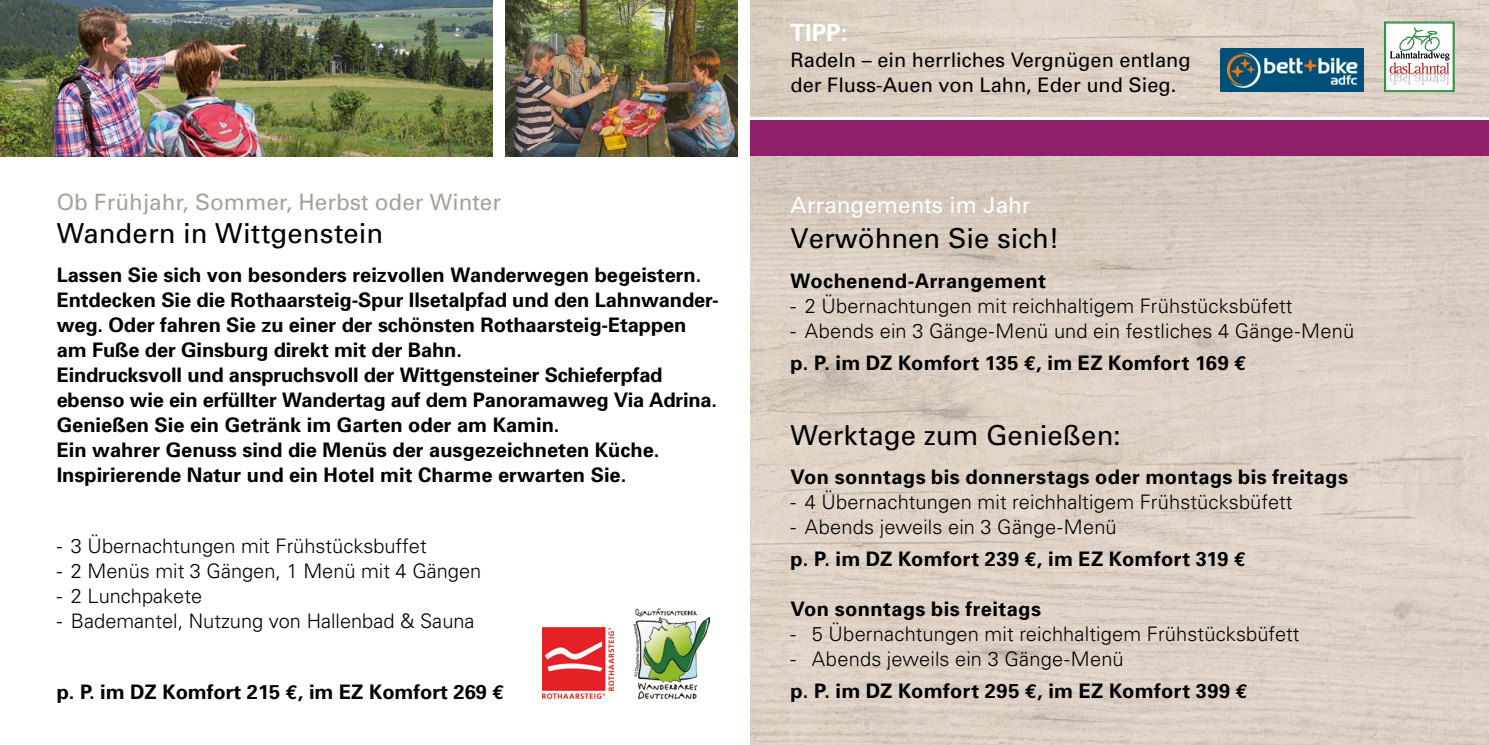
<style>
.page{position:relative;width:1489px;height:745px;background:#fff}
.page>*{position:absolute;margin:0;border:0;box-sizing:border-box;transform-origin:0 0}
.t1{font:27.5px "Univers";color:#000}
.t2{font:700 23.75px "Univers";color:#fff}
.t3{font:22.5px "Univers";color:#a8a198}
.t4{font:22.5px "Univers";color:#fff}
.t5{font:700 20px/25px "Univers";color:#000}
.t6{font:300 20px/32px "Univers";letter-spacing:.005em;color:#000}
.t7{font:700 20px/32px "Univers";letter-spacing:.02em;color:#000}
.t8{font:20px/25px "Univers";color:#000}
.t9{font:700 20px "Univers";letter-spacing:.025em;color:#000}
.s1{font-family:"Euro Mono"}
.s2{font-weight:700}
.s3{font-family:"Euro Mono";font-weight:700}
.s4{font-weight:300}
</style>
<div class="page">
<img style="left:1488px;top:280px;width:1px;height:464px">
<img style="left:750px;top:156px;width:738px;height:588px">
<hr style="left:1488px;top:225px;width:1px;height:50px;background:#8f1f69">
<img style="left:0;top:0;width:492px;height:156px">
<img style="left:505px;top:0;width:232px;height:156px">
<img style="left:750px;top:0;width:738px;height:116px">
<div style="left:750px;top:120px;width:738px;height:36px;background:#8f1f69"></div>
<img style="left:633px;top:608px;width:76px;height:90px">
<img style="left:542px;top:627px;width:71px;height:71px">
<img style="left:1220px;top:49px;width:143px;height:42px">
<div style="left:1384px;top:22px;width:69px;height:69px;background:#fff"></div>
<div style="left:1384px;top:22px;width:69px;height:69px;border:1px solid #319248"></div>
<svg style="left:1389px;top:27px;width:60px;height:58px"></svg>
<p class="t3" style="left:57px;top:188px;width:446px">Ob Frühjahr, Sommer, Herbst oder Winter</p>
<h1 class="t1" style="left:57px;top:216px;width:328px">Wandern in Wittgenstein</h1>
<p class="t5" style="left:57px;top:261px;width:663px">Lassen Sie sich von besonders reizvollen Wanderwegen begeistern.<br>Entdecken Sie die Rothaarsteig-Spur Ilsetalpfad und den Lahnwander&shy;weg. Oder fahren Sie zu einer der schönsten Rothaarsteig-Etappen am Fuße der Ginsburg direkt mit der Bahn.<br>Eindrucksvoll und anspruchsvoll der Wittgensteiner Schieferpfad ebenso wie ein erfüllter Wandertag auf dem Panoramaweg Via Adrina.<br>Genießen Sie ein Getränk im Garten oder am Kamin.<br>Ein wahrer Genuss sind die Menüs der ausgezeichneten Küche.<br>Inspirierende Natur und ein Hotel mit Charme erwarten Sie.</p>
<p class="t6" style="left:57px;top:529px;width:371px">- 3 Übernachtungen mit Frühstücksbuffet</p>
<p class="t6" style="left:57px;top:554px;width:426px">- 2 Menüs mit 3 Gängen, 1 Menü mit 4 Gängen</p>
<p class="t6" style="left:57px;top:579px;width:147px">- 2 Lunchpakete</p>
<p class="t6" style="left:57px;top:604px;width:419px">- Bademantel, Nutzung von Hallenbad &amp; Sauna</p>
<p class="t5" style="left:57px;top:678px;width:449px">p. P. im DZ Komfort 215 <span class="s1">E</span>, im EZ Komfort 269 <span class="s1">E</span></p>
<p class="t2" style="left:790px;top:18px;width:58px">TIPP:</p>
<p class="t8" style="left:790px;top:46px;width:401px">Radeln – ein herrliches Vergnügen entlang der Fluss-Auen von Lahn, Eder und Sieg.</p>
<p class="t4" style="left:790px;top:191px;width:242px">Arrangements im Jahr</p>
<h1 class="t1" style="left:790px;top:221px;width:270px">Verwöhnen Sie sich!</h1>
<p class="t7" style="left:790px;top:263px;width:257px">Wochenend-Arrangement</p>
<p class="t6" style="left:790px;top:289px;width:503px">- 2 Übernachtungen mit reichhaltigem Frühstücksbüfett</p>
<p class="t6" style="left:790px;top:314px;width:565px">- Abends ein 3 Gänge-Menü und ein festliches 4 Gänge-Menü <span class="s2">p. P. im DZ Komfort 135</span> <span class="s3">E</span><span class="s2">, im EZ Komfort 169</span> <span class="s3">E</span></p>
<h1 class="t1" style="left:790px;top:417px;width:332px">Werktage zum Genießen:</h1>
<p class="t9" style="left:790px;top:464px;width:559px">Von sonntags bis donnerstags oder montags bis freitags</p>
<p class="t6" style="left:790px;top:485px;width:503px">- 4 Übernachtungen mit reichhaltigem Frühstücksbüfett</p>
<p class="t7" style="left:790px;top:510px;width:457px"><span class="s4">- Abends jeweils ein 3 Gänge-Menü<br></span>p. P. im DZ Komfort 239 <span class="s1">E</span>, im EZ Komfort 319 <span class="s1">E</span></p>
<p class="t9" style="left:790px;top:596px;width:252px">Von sonntags bis freitags</p>
<p class="t6" style="left:790px;top:617px;width:510px">- 5 Übernachtungen mit reichhaltigem Frühstücksbüfett</p>
<p class="t7" style="left:790px;top:642px;width:459px"><span class="s4">- Abends jeweils ein 3 Gänge-Menü<br></span>p. P. im DZ Komfort 295 <span class="s1">E</span>, im EZ Komfort 399 <span class="s1">E</span></p>
</div>
